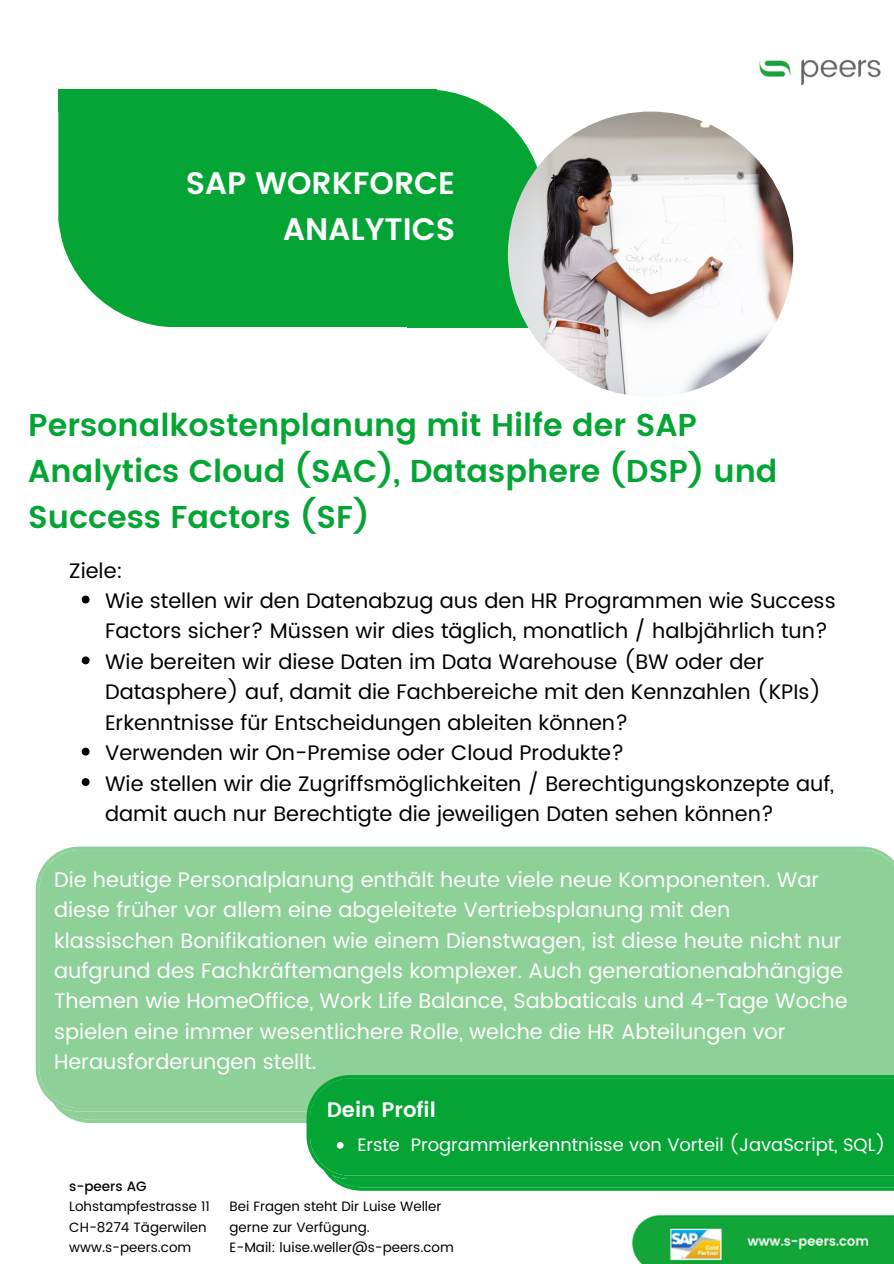
<style>
.page{position:relative;width:894px;height:1264px;background:#fff}
.page>*{position:absolute;margin:0;border:0;box-sizing:border-box;transform-origin:0 0}
.t1{font:600 31.5px/46.2px "Poppins";color:#05a535}
.t2{font:600 31.05px/46.2px "Poppins";color:#fff;text-align:right}
.t3{font:21px/30.5px "Poppins";color:#000}
.t4{font:21px/30.5px "Poppins";color:#fff}
.t5{font:600 21px "Poppins";color:#fff}
.t6{font:18px "Poppins";color:#fff}
.t7{font:13.5px "Poppins";color:#000}
.t8{font:500 13.5px "Poppins";color:#000}
</style>
<div class="page">
<div style="left:57px;top:89px;width:238px;height:238px;background:#05a535;border-radius:50%"></div>
<div style="left:306px;top:89px;width:238px;height:238px;background:#05a535;border-radius:50%"></div>
<div style="left:407px;top:190px;width:137px;height:137px;background:#05a535"></div>
<div style="left:176px;top:89px;width:260px;height:238px;background:#05a535"></div>
<img style="left:507px;top:112px;width:286px;height:285px;border-radius:50%">
<img style="left:759px;top:59px;width:122px;height:27px">
<div style="left:58px;top:89px;width:137px;height:137px;background:#05a535"></div>
<svg style="left:57px;top:157px;width:18px;height:114px"></svg>
<img style="left:632px;top:1215px;width:261px;height:48px">
<div style="left:36px;top:846px;width:857px;height:277px;background:#8ed198"></div>
<div style="left:306px;top:1075px;width:587px;height:115px;background:#05a535"></div>
<svg style="left:82px;top:595px;width:8px;height:8px"></svg>
<svg style="left:82px;top:656px;width:8px;height:8px"></svg>
<svg style="left:82px;top:747px;width:8px;height:8px"></svg>
<svg style="left:82px;top:778px;width:8px;height:8px"></svg>
<svg style="left:337px;top:1141px;width:6px;height:7px"></svg>
<p class="t2" style="left:186px;top:160px;width:271px">SAP WORKFORCE<br>ANALYTICS</p>
<p class="t1" style="left:28px;top:402px;width:750px">Personalkostenplanung mit Hilfe der SAP<br>Analytics Cloud (SAC), Datasphere (DSP) und<br>Success Factors (SF)</p>
<p class="t3" style="left:69px;top:555px;width:55px">Ziele:</p>
<p class="t3" style="left:105px;top:585px;width:732px">Wie stellen wir den Datenabzug aus den HR Programmen wie Success<br>Factors sicher? Müssen wir dies täglich, monatlich / halbjährlich tun?</p>
<p class="t3" style="left:105px;top:646px;width:717px">Wie bereiten wir diese Daten im Data Warehouse (BW oder der<br>Datasphere) auf, damit die Fachbereiche mit den Kennzahlen (KPIs)<br>Erkenntnisse für Entscheidungen ableiten können?</p>
<p class="t3" style="left:105px;top:737px;width:520px">Verwenden wir On-Premise oder Cloud Produkte?</p>
<p class="t3" style="left:105px;top:768px;width:730px">Wie stellen wir die Zugriffsmöglichkeiten / Berechtigungskonzepte auf, damit auch nur Berechtigte die jeweiligen Daten sehen können?</p>
<p class="t4" style="left:54px;top:864px;width:794px">Die heutige Personalplanung enthält heute viele neue Komponenten. War diese früher vor allem eine abgeleitete Vertriebsplanung mit den klassischen Bonifikationen wie einem Dienstwagen, ist diese heute nicht nur aufgrund des Fachkräftemangels komplexer. Auch generationenabhängige Themen wie HomeOffice, Work Life Balance, Sabbaticals und 4-Tage Woche spielen eine immer wesentlichere Rolle, welche die HR Abteilungen vor Herausforderungen stellt.</p>
<p class="t8" style="left:69px;top:1178px;width:79px">s-peers AG</p>
<p class="t7" style="left:69px;top:1198px;width:142px">Lohstampfestrasse 11</p>
<p class="t7" style="left:69px;top:1218px;width:139px">CH-8274 Tägerwilen</p>
<p class="t7" style="left:69px;top:1239px;width:123px">www.s-peers.com</p>
<p class="t5" style="left:326px;top:1097px;width:111px">Dein Profil</p>
<p class="t6" style="left:357px;top:1134px;width:529px">Erste Programmierkenntnisse von Vorteil (JavaScript, SQL)</p>
<p class="t7" style="left:229px;top:1198px;width:213px">Bei Fragen steht Dir Luise Weller</p>
<p class="t7" style="left:229px;top:1218px;width:142px">gerne zur Verfügung.</p>
<p class="t7" style="left:229px;top:1239px;width:226px">E-Mail: luise.weller@s-peers.com</p>
</div>
